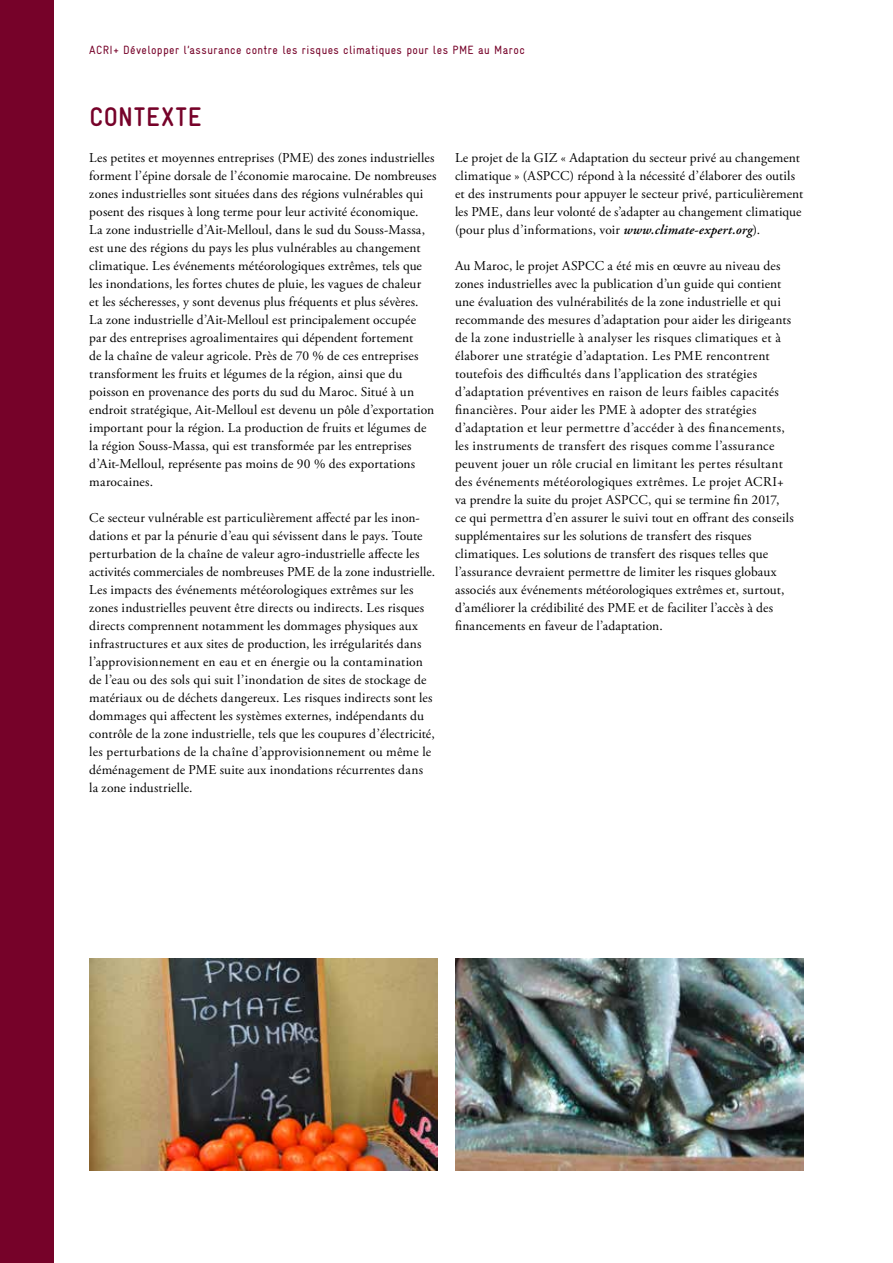
<style>
.page{position:relative;width:893px;height:1263px;background:#fff}
.page>*{position:absolute;margin:0;border:0;box-sizing:border-box;transform-origin:0 0}
.t1{font:700 condensed 27px "GIZ Gravur Pro";letter-spacing:.035em;color:#760229}
.t2{font:13.5px/18px "Adobe Garamond Pro";letter-spacing:.015em;color:#000}
.t3{font:condensed 12px "GIZ Gravur Pro";letter-spacing:.03em;color:#760229}
.s1{font-weight:600;font-style:italic}
</style>
<div class="page">
<div style="left:0;top:0;width:54px;height:1263px;background:#760229"></div>
<img style="left:455px;top:959px;width:349px;height:211px">
<img style="left:89px;top:959px;width:349px;height:211px">
<p class="t3" style="left:89px;top:43px;width:437px">ACRI+ Développer l’assurance contre les risques climatiques pour les PME au Maroc</p>
<h1 class="t1" style="left:89px;top:101px;width:113px">CONTEXTE</h1>
<p class="t2" style="left:89px;top:149px;width:349px">Les petites et moyennes entreprises (PME) des zones industrielles forment l’épine dorsale de l’économie marocaine. De nombreuses zones industrielles sont situées dans des régions vulnérables qui posent des risques à long terme pour leur activité économique.<br>La zone industrielle d’Ait-Melloul, dans le sud du Souss-Massa, est une des régions du pays les plus vulnérables au changement climatique. Les événements météorologiques extrêmes, tels que les inondations, les fortes chutes de pluie, les vagues de chaleur<br>et les sécheresses, y sont devenus plus fréquents et plus sévères.<br>La zone industrielle d’Ait-Melloul est principalement occupée par des entreprises agroalimentaires qui dépendent fortement<br>de la chaîne de valeur agricole. Près de 70 % de ces entreprises transforment les fruits et légumes de la région, ainsi que du poisson en provenance des ports du sud du Maroc. Situé à un endroit stratégique, Ait-Melloul est devenu un pôle d’exportation important pour la région. La production de fruits et légumes de la région Souss-Massa, qui est transformée par les entreprises d’Ait-Melloul, représente pas moins de 90 % des exportations marocaines.</p>
<p class="t2" style="left:89px;top:509px;width:347px">Ce secteur vulnérable est particulièrement affecté par les inon&shy;dations et par la pénurie d’eau qui sévissent dans le pays. Toute perturbation de la chaîne de valeur agro-industrielle affecte les activités commerciales de nombreuses PME de la zone industrielle.<br>Les impacts des événements météorologiques extrêmes sur les zones industrielles peuvent être directs ou indirects. Les risques directs comprennent notamment les dommages physiques aux infrastructures et aux sites de production, les irrégularités dans l’approvisionnement en eau et en énergie ou la contamination de l’eau ou des sols qui suit l’inondation de sites de stockage de matériaux ou de déchets dangereux. Les risques indirects sont les dommages qui affectent les systèmes externes, indépendants du contrôle de la zone industrielle, tels que les coupures d’électricité, les perturbations de la chaîne d’approvisionnement ou même le déménagement de PME suite aux inondations récurrentes dans la zone industrielle.</p>
<p class="t2" style="left:455px;top:149px;width:350px">Le projet de la GIZ « Adaptation du secteur privé au changement climatique » (ASPCC) répond à la nécessité d’élaborer des outils et des instruments pour appuyer le secteur privé, particulièrement les PME, dans leur volonté de s’adapter au changement climatique (pour plus d’informations, voir <span class="s1">www.climate-expert.org</span>).</p>
<p class="t2" style="left:455px;top:257px;width:340px">Au Maroc, le projet ASPCC a été mis en œuvre au niveau des zones industrielles avec la publication d’un guide qui contient une évaluation des vulnérabilités de la zone industrielle et qui recommande des mesures d’adaptation pour aider les dirigeants de la zone industrielle à analyser les risques climatiques et à élaborer une stratégie d’adaptation. Les PME rencontrent toutefois des difficultés dans l’application des stratégies d’adaptation préventives en raison de leurs faibles capacités financières. Pour aider les PME à adopter des stratégies d’adaptation et leur permettre d’accéder à des financements, les instruments de transfert des risques comme l’assurance peuvent jouer un rôle crucial en limitant les pertes résultant des événements météorologiques extrêmes. Le projet ACRI+ va prendre la suite du projet ASPCC, qui se termine fin 2017, ce qui permettra d’en assurer le suivi tout en offrant des conseils supplémentaires sur les solutions de transfert des risques climatiques. Les solutions de transfert des risques telles que l’assurance devraient permettre de limiter les risques globaux associés aux événements météorologiques extrêmes et, surtout, d’améliorer la crédibilité des PME et de faciliter l’accès à des financements en faveur de l’adaptation.</p>
</div>
